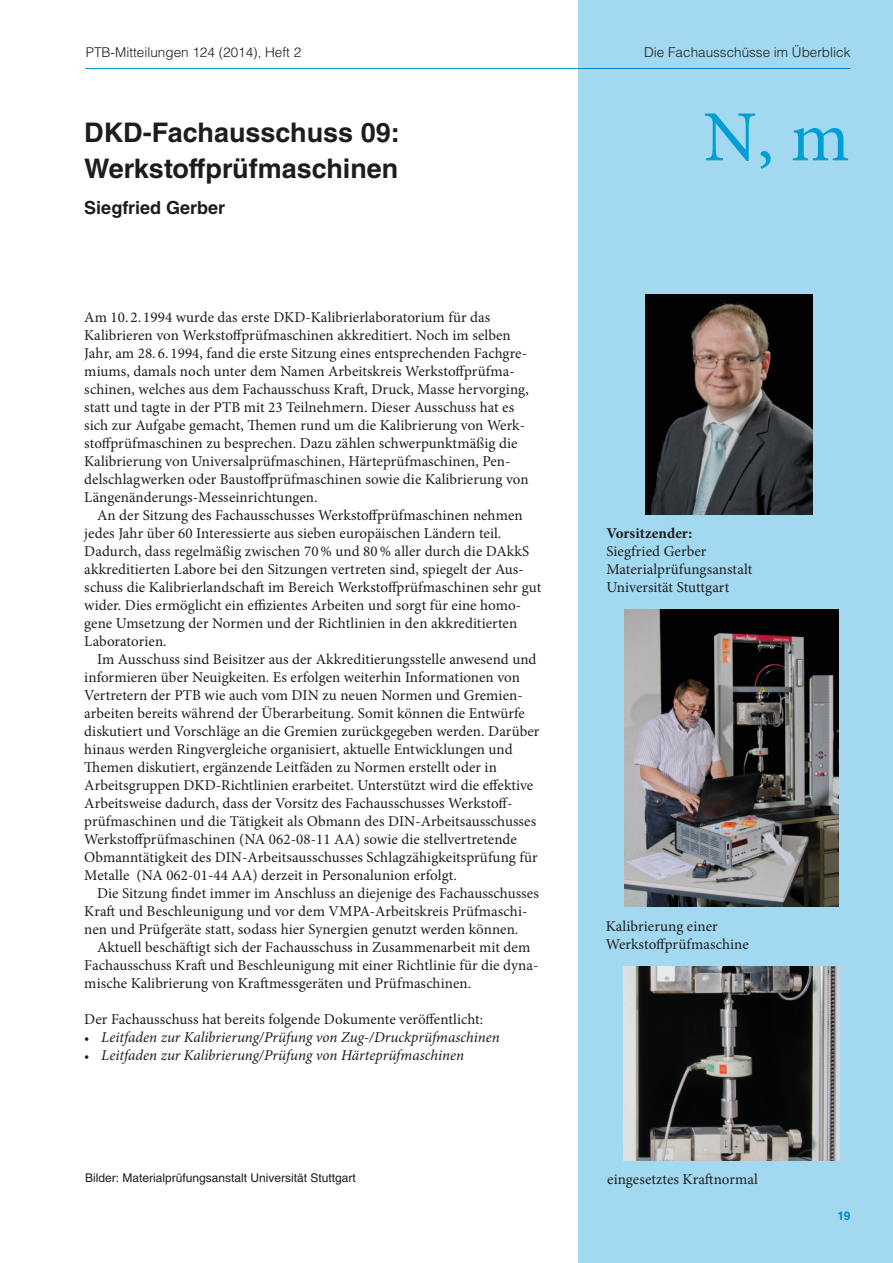
<style>
.page{position:relative;width:893px;height:1263px;background:#fff}
.page>*{position:absolute;margin:0;border:0;box-sizing:border-box;transform-origin:0 0}
.t1{font:72px "Minion Pro";color:#009ed4}
.t2{font:700 27px/36px "Helvetica LT Std";color:#1d1d1b}
.t3{font:700 18px "Helvetica LT Std";color:#1d1d1b}
.t4{font:15px/18px "Minion Pro";letter-spacing:.005em;color:#1d1d1b}
.t5{font:italic 15px "Minion Pro";color:#1d1d1b}
.t6{font:700 15px "Minion Pro";color:#1d1d1b}
.t7{font:300 13.5px "Helvetica LT Std";color:#1d1d1b}
.t8{font:12px "Helvetica LT Std";color:#1d1d1b}
.t9{font:700 12px "Helvetica LT Std";color:#009ed4}
.s1{font-style:normal;font-size:13.5px}
</style>
<div class="page">
<hr style="left:85px;top:68px;width:765px;height:1px;background:#009ed4">
<div style="left:578px;top:0;width:315px;height:1263px;background:#a2d9f1"></div>
<img style="left:646px;top:295px;width:167px;height:220px">
<img style="left:625px;top:609px;width:213px;height:298px">
<img style="left:623px;top:967px;width:217px;height:194px">
<p class="t7" style="left:86px;top:43px;width:217px">PTB-Mitteilungen 124 (2014), Heft 2</p>
<p class="t7" style="left:644px;top:43px;width:208px">Die Fachausschüsse im Überblick</p>
<h2 class="t2" style="left:84px;top:114px;width:317px">DKD-Fachausschuss 09:<br>Werkstoffprüfmaschinen</h2>
<p class="t3" style="left:84px;top:197px;width:142px">Siegfried Gerber</p>
<p class="t4" style="left:84px;top:309px;width:446px">Am 10. 2. 1994 wurde das erste DKD-Kalibrierlaboratorium für das Kalibrieren von Werkstoffprüfmaschinen akkreditiert. Noch im selben Jahr, am 28. 6. 1994, fand die erste Sitzung eines entsprechenden Fachgre&shy;miums, damals noch unter dem Namen Arbeitskreis Werkstoffprüfma&shy;schinen, welches aus dem Fachausschuss Kraft, Druck, Masse hervorging, statt und tagte in der PTB mit 23 Teilnehmern. Dieser Ausschuss hat es sich zur Aufgabe gemacht, Themen rund um die Kalibrierung von Werk&shy;stoffprüfmaschinen zu besprechen. Dazu zählen schwerpunktmäßig die Kalibrierung von Universalprüfmaschinen, Härteprüfmaschinen, Pen&shy;delschlagwerken oder Baustoffprüfmaschinen sowie die Kalibrierung von Längenänderungs-Messeinrichtungen.</p>
<p class="t4" style="left:84px;top:507px;width:458px;text-indent:13px">An der Sitzung des Fachausschusses Werkstoffprüfmaschinen nehmen jedes Jahr über 60 Interessierte aus sieben europäischen Ländern teil.<br>Dadurch, dass regelmäßig zwischen 70% und 80% aller durch die DAkkS akkreditierten Labore bei den Sitzungen vertreten sind, spiegelt der Aus&shy;schuss die Kalibrierlandschaft im Bereich Werkstoffprüfmaschinen sehr gut wider. Dies ermöglicht ein effizientes Arbeiten und sorgt für eine homo&shy;gene Umsetzung der Normen und der Richtlinien in den akkreditierten Laboratorien.</p>
<p class="t4" style="left:84px;top:651px;width:457px;text-indent:13px">Im Ausschuss sind Beisitzer aus der Akkreditierungsstelle anwesend und informieren über Neuigkeiten. Es erfolgen weiterhin Informationen von Vertretern der PTB wie auch vom DIN zu neuen Normen und Gremien&shy;arbeiten bereits während der Überarbeitung. Somit können die Entwürfe diskutiert und Vorschläge an die Gremien zurückgegeben werden. Darüber hinaus werden Ringvergleiche organisiert, aktuelle Entwicklungen und Themen diskutiert, ergänzende Leitfäden zu Normen erstellt oder in Arbeitsgruppen DKD-Richtlinien erarbeitet. Unterstützt wird die effektive Arbeitsweise dadurch, dass der Vorsitz des Fachausschusses Werkstoff&shy;prüfmaschinen und die Tätigkeit als Obmann des DIN-Arbeitsausschusses Werkstoffprüfmaschinen (NA 062-08-11 AA) sowie die stellvertretende Obmanntätigkeit des DIN-Arbeitsausschusses Schlagzähigkeitsprüfung für Metalle (NA 062-01-44 AA) derzeit in Personalunion erfolgt.</p>
<p class="t4" style="left:84px;top:885px;width:456px;text-indent:13px">Die Sitzung findet immer im Anschluss an diejenige des Fachausschusses<br>Kraft und Beschleunigung und vor dem VMPA-Arbeitskreis Prüfmaschi&shy;nen und Prüfgeräte statt, sodass hier Synergien genutzt werden können.</p>
<p class="t4" style="left:84px;top:939px;width:456px;text-indent:13px">Aktuell beschäftigt sich der Fachausschuss in Zusammenarbeit mit dem<br>Fachausschuss Kraft und Beschleunigung mit einer Richtlinie für die dyna&shy;mische Kalibrierung von Kraftmessgeräten und Prüfmaschinen.</p>
<p class="t4" style="left:84px;top:1011px;width:400px">Der Fachausschuss hat bereits folgende Dokumente veröffentlicht:</p>
<p class="t5" style="left:84px;top:1027px;width:417px"><span class="s1">•</span> Leitfaden zur Kalibrierung/Prüfung von Zug-/Druckprüfmaschinen</p>
<p class="t5" style="left:84px;top:1045px;width:381px"><span class="s1">•</span> Leitfaden zur Kalibrierung/Prüfung von Härteprüfmaschinen</p>
<p class="t8" style="left:85px;top:1171px;width:272px">Bilder: Materialprüfungsanstalt Universität Stuttgart</p>
<h1 class="t1" style="left:703px;top:89px;width:148px">N, m</h1>
<p class="t6" style="left:606px;top:523px;width:87px">Vorsitzender:</p>
<p class="t4" style="left:606px;top:543px;width:147px">Siegfried Gerber<br>Materialprüfungsanstalt<br>Universität Stuttgart</p>
<p class="t4" style="left:606px;top:917px;width:144px">Kalibrierung einer<br>Werkstoffprüfmaschine</p>
<p class="t4" style="left:607px;top:1170px;width:152px">eingesetztes Kraftnormal</p>
<p class="t9" style="left:837px;top:1208px;width:14px">19</p>
</div>
